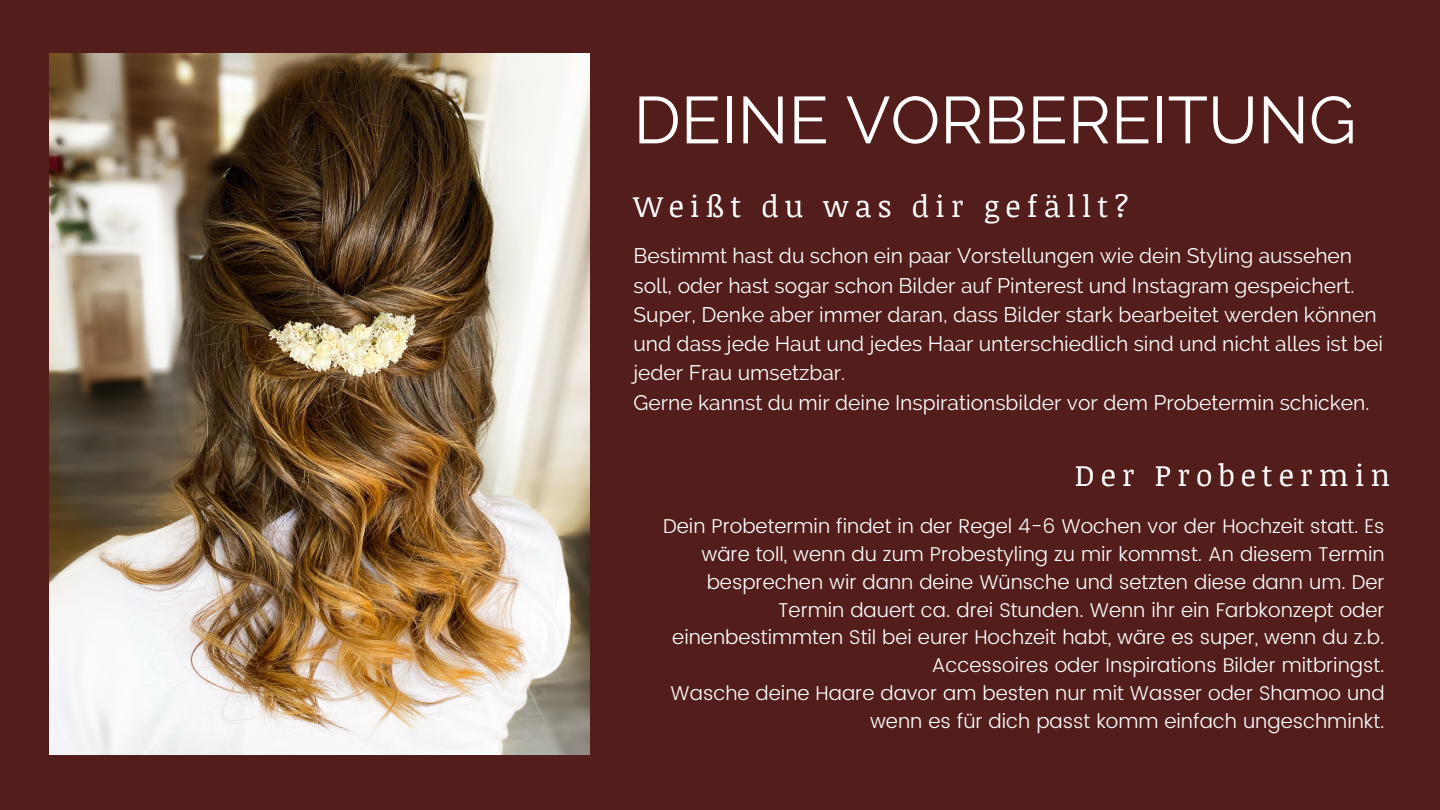
<style>
.page{position:relative;width:1440px;height:810px;background:#521d1a}
.page>*{position:absolute;margin:0;border:0;box-sizing:border-box;transform-origin:0 0}
.t1{font:66.1px "Raleway";color:#fff}
.t2{font:30px "Noticia Text";letter-spacing:.2em;color:#fff}
.t3{font:21px/29.2px "Raleway";color:#fff}
.t4{font:300 20px/27.8px "Poppins";color:#fff;text-align:right}
</style>
<div class="page">
<img style="left:50px;top:53px;width:540px;height:701px">
<p class="t1" style="left:634px;top:81px;width:724px">DEINE VORBEREITUNG</p>
<p class="t2" style="left:634px;top:185px;width:497px">Weißt du was dir gefällt?</p>
<p class="t3" style="left:634px;top:241px;width:722px">Bestimmt hast du schon ein paar Vorstellungen wie dein Styling aussehen soll, oder hast sogar schon Bilder auf Pinterest und Instagram gespeichert.</p>
<p class="t3" style="left:634px;top:300px;width:751px">Super, Denke aber immer daran, dass Bilder stark bearbeitet werden können und dass jede Haut und jedes Haar unterschiedlich sind und nicht alles ist bei jeder Frau umsetzbar.</p>
<p class="t3" style="left:634px;top:388px;width:737px">Gerne kannst du mir deine Inspirationsbilder vor dem Probetermin schicken.</p>
<p class="t2" style="left:1075px;top:454px;width:317px">Der Probetermin</p>
<p class="t4" style="left:663px;top:513px;width:723px">Dein Probetermin findet in der Regel 4-6 Wochen vor der Hochzeit statt. Es wäre toll, wenn du zum Probestyling zu mir kommst. An diesem Termin besprechen wir dann deine Wünsche und setzten diese dann um. Der Termin dauert ca. drei Stunden. Wenn ihr ein Farbkonzept oder einenbestimmten Stil bei eurer Hochzeit habt, wäre es super, wenn du z.b.<br>Accessoires oder Inspirations Bilder mitbringst.</p>
<p class="t4" style="left:671px;top:679px;width:716px">Wasche deine Haare davor am besten nur mit Wasser oder Shamoo und wenn es für dich passt komm einfach ungeschminkt.</p>
</div>
